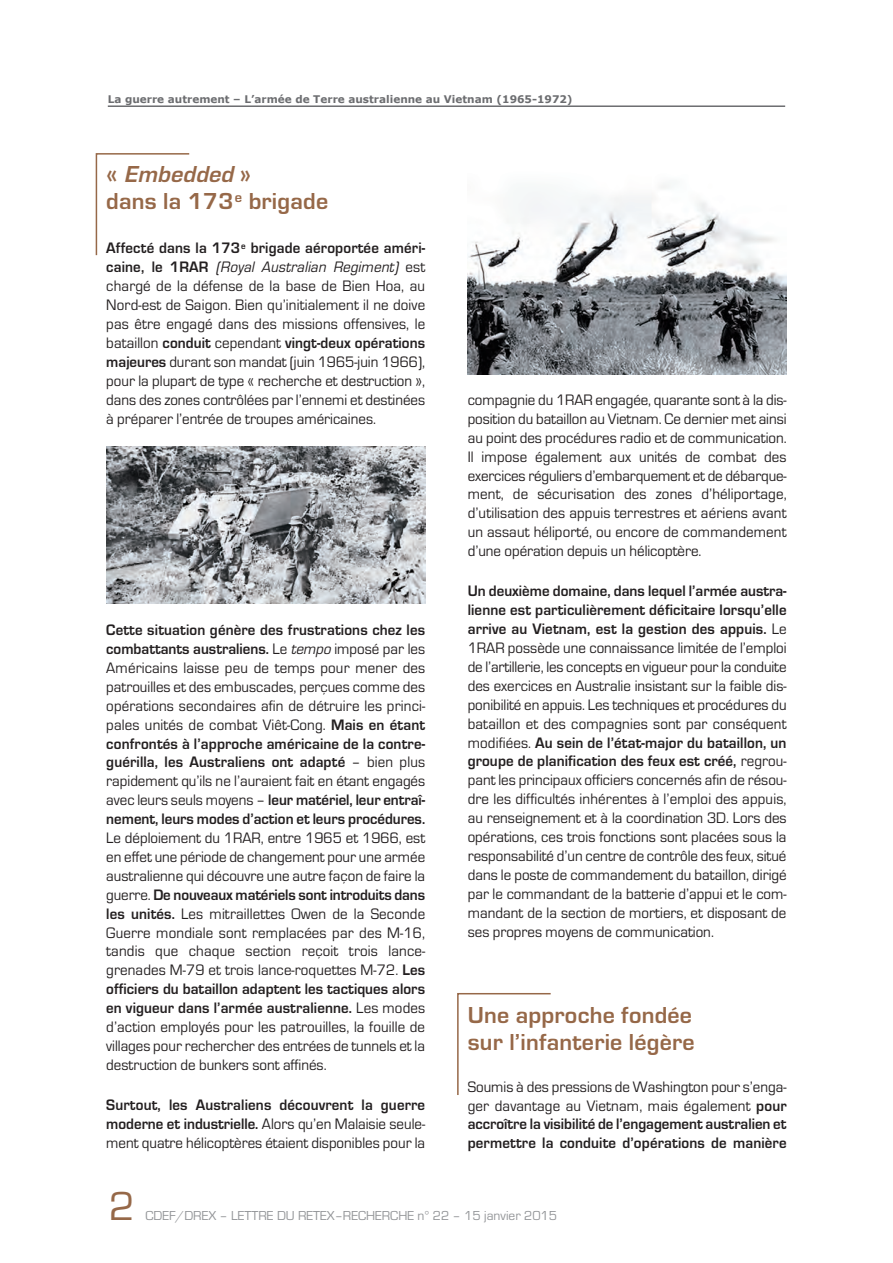
<style>
.page{position:relative;width:893px;height:1263px;background:#fff}
.page>*{position:absolute;margin:0;border:0;box-sizing:border-box;transform-origin:0 0}
.t1{font:42px "Eurostile";color:#966848}
.t2{font:700 24px/27px "Eurostile";letter-spacing:.01em;color:#966848}
.t3{font:15.75px/18.9px "Eurostile";color:#231f20;text-align:justify;scale:.95 1}
.t4{font:700 15.75px/18.8px "Eurostile";letter-spacing:.01em;color:#231f20;text-align:justify;scale:.95 1}
.t5{font:13.5px "Eurostile";color:#939598}
.t6{font:700 10.5px "Verdana";color:#6c6d70}
.s1{font-style:italic}
.s2{font-weight:700}
.s3{font-weight:400}
</style>
<div class="page">
<hr style="left:108px;top:105px;width:677px;height:2px;background:#6c6d70">
<img style="left:106px;top:446px;width:319px;height:158px">
<img style="left:468px;top:184px;width:319px;height:190px">
<svg style="left:457px;top:993px;width:94px;height:102px"></svg>
<svg style="left:95px;top:153px;width:95px;height:103px"></svg>
<p class="t6" style="left:108px;top:93px;width:466px">La guerre autrement – L’armée de Terre australienne au Vietnam (1965-1972)</p>
<h2 class="t2" style="left:106px;top:160px;width:223px">« <span class="s1">Embedded</span> »<br>dans la 173<sup>e</sup> brigade</h2>
<p class="t3" style="left:106px;top:239px;width:337px"><span class="s2">Affecté dans la 173</span><sup>e</sup> <span class="s2">brigade aéroportée améri&shy;c a i n e , l e 1 RA R</span> <span class="s1">(Royal Australian Regiment)</span> e st chargé de la défense de la base de Bien Hoa, au Nord-est de Saigon. Bien qu’initialement il ne doive pas être engagé dans des missions offensives, le bataillon <span class="s2">conduit</span> cependant <span class="s2">vingt-deux opérations majeures</span> durant son mandat (juin 1965-juin 1966), pour la plupart de type « recherche et destruction », dans des zones contrôlées par l’ennemi et destinées à préparer l’entrée de troupes américaines.</p>
<p class="t3" style="left:106px;top:620px;width:337px"><span class="s2">Cette situation génère des frustrations chez les combattants australiens.</span> Le <span class="s1">tempo</span>imposé par les Américains laisse peu de temps pour mener des patrouilles et des embuscades, perçues comme des opérations secondaires afin de détruire les princi&shy;pales unités de combat Viêt-Cong. <span class="s2">Mais en étant confrontés à l’approche américaine de la contre&shy;guérilla, les Australiens ont adapté</span> – bien plus rapidement qu’ils ne l’auraient fait en étant engagés avec leurs seuls moyens – <span class="s2">leur matériel, leur entraî&shy;nement, leurs modes d’action et leurs procédures.</span></p>
<p class="t3" style="left:106px;top:828px;width:337px">Le déploiement du 1RAR, entre 1965 et 1966, est en effet une période de changement pour une armée australienne qui découvre une autre façon de faire la guerre. <span class="s2">De nouveaux matériels sont introduits dans les unités.</span> Les mitraillettes Owen de la Seconde Guerre mondiale sont remplacées par des M-16, tandis que chaque section reçoit trois lance&shy;grenades M-79 et trois lance-roquettes M-72. <span class="s2">Les officiers du bataillon adaptent les tactiques alors en vigueur dans l’armée australienne.</span> Les modes d’action employés pour les patrouilles, la fouille de villages pour rechercher des entrées de tunnels et la destruction de bunkers sont affinés.</p>
<p class="t3" style="left:106px;top:1095px;width:337px"><span class="s2">Surtout, les Australiens découvrent la guerre moderne et industrielle.</span> Alors qu’en Malaisie seule&shy;ment quatre hélicoptères étaient disponibles pour la</p>
<p class="t3" style="left:468px;top:390px;width:337px">compagnie du 1RAR engagée, quarante sont à la dis&shy;position du bataillon au Vietnam. Ce dernier met ainsi au point des procédures radio et de communication.<br>Il impose également aux unités de combat des exercices réguliers d’embarquement et de débarque&shy;ment, de sécurisation des zones d’héliportage, d’utilisation des appuis terrestres et aériens avant un assaut héliporté, ou encore de commandement d’une opération depuis un hélicoptère.</p>
<p class="t3" style="left:468px;top:581px;width:337px"><span class="s2">Un deuxième domaine, dans lequel l’armée austra&shy;lienne est particulièrement déficitaire lorsqu’elle arrive au Vietnam, est la gestion des appuis.</span> Le 1RAR possède une connaissance limitée de l’emploi de l’artillerie, les concepts en vigueur pour la conduite des exercices en Australie insistant sur la faible dis&shy;ponibilité en appuis. Les techniques et procédures du bataillon et des compagnies sont par conséquent modifiées. <span class="s2">Au sein de l’état-major du bataillon, un groupe de planification des feux est créé,</span> regrou&shy;pant les principaux officiers concernés afin de résou&shy;dre les difficultés inhérentes à l’emploi des appuis, au renseignement et à la coordination 3D. Lors des opérations, ces trois fonctions sont placées sous la responsabilité d’un centre de contrôle des feux, situé dans le poste de commandement du bataillon, dirigé par le commandant de la batterie d’appui et le com&shy;mandant de la section de mortiers, et disposant de ses propres moyens de communication.</p>
<h2 class="t2" style="left:468px;top:1001px;width:228px">Une approche fondée sur l’infanterie légère</h2>
<p class="t4" style="left:468px;top:1077px;width:337px"><span class="s3">Soumis à des pressions de Washington pour s’enga&shy;ger davantage au Vietnam, mais également</span> pour accroître la visibilité de l’engagement australien et permettre la conduite d’opérations de manière</p>
<h1 class="t1" style="left:109px;top:1180px;width:27px">2</h1>
<p class="t5" style="left:146px;top:1207px;width:413px">CDEF/DREX – LETTRE DU RETEX–RECHERCHE n° 22 – 15 janvier 2015</p>
</div>
